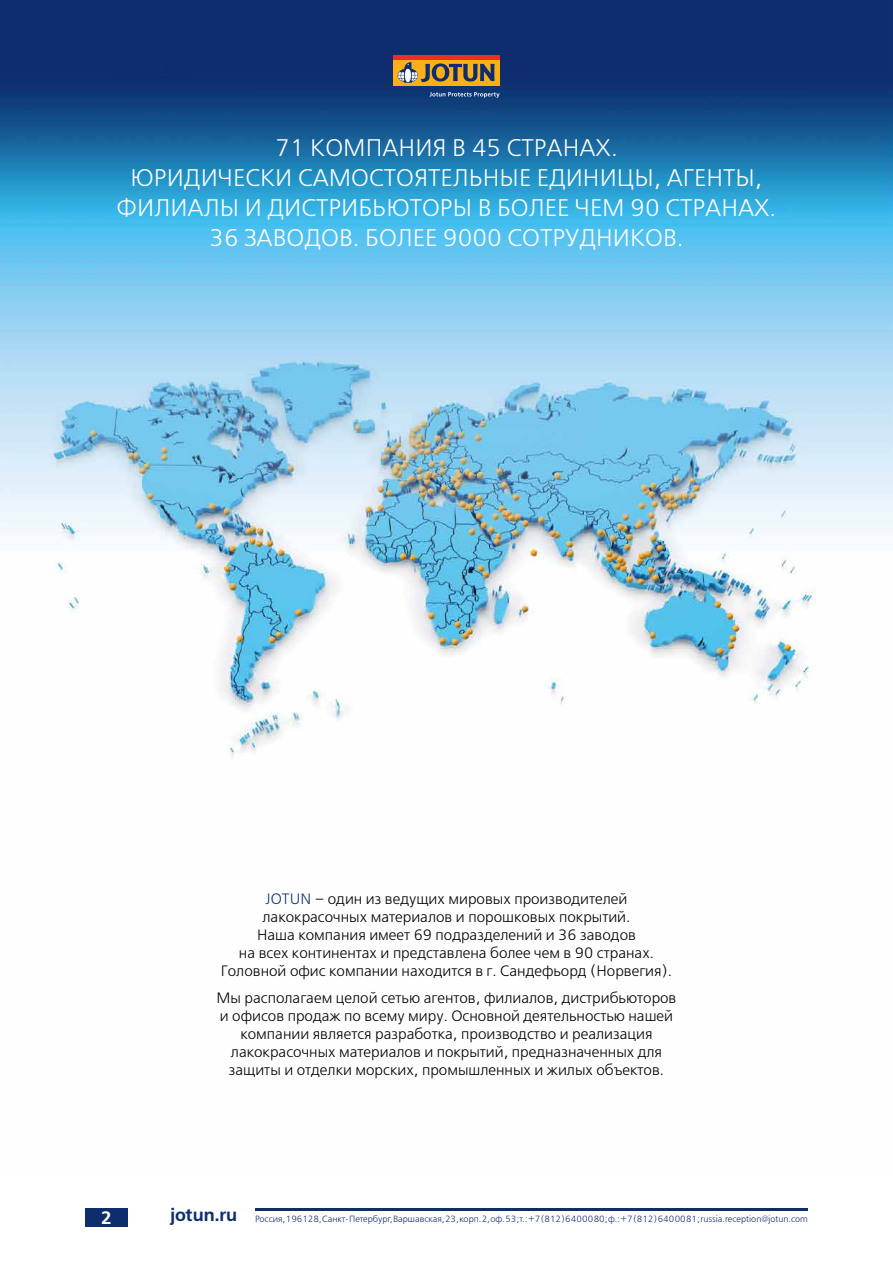
<style>
.page{position:relative;width:893px;height:1263px;background:#fff}
.page>*{position:absolute;margin:0;border:0;box-sizing:border-box;transform-origin:0 0}
.t1{font:24px "Free Set C";color:#fff}
.t2{font:700 18px "Free Set C";color:#fff}
.t3{font:15px/18px "Free Set C";color:#000;text-align:center}
.t4{font:9px "Free Set C";color:#0e2d6d}
.s1{color:#0e2d6d}
.s2{font-weight:700;font-size:18px}
</style>
<div class="page">
<div style="left:85px;top:1208px;width:43px;height:19px;background:#0e2d6d"></div>
<hr style="left:255px;top:1208px;width:553px;height:2px;background:#0e2d6d">
<img style="left:0;top:0;width:893px;height:758px">
<div style="left:393px;top:60px;width:107px;height:26px;background:#fcaf17"></div>
<div style="left:393px;top:55px;width:107px;height:5px;background:#ee2e24"></div>
<svg style="left:398px;top:62px;width:96px;height:21px"></svg>
<svg style="left:430px;top:92px;width:70px;height:6px"></svg>
<h1 class="t1" style="left:275px;top:135px;width:69px">71 КОМПАНИЯ</h1>
<h1 class="t1" style="left:452px;top:135px;width:112px">В 45 СТРАНА</h1>
<h1 class="t1" style="left:596px;top:135px;width:24px">Х.</h1>
<h1 class="t1" style="left:131px;top:165px;width:184px">ЮРИДИЧЕСКИ САМОСТОЯТЕЛЬНЫЕ</h1>
<h1 class="t1" style="left:537px;top:165px;width:46px">ЕДИНИ</h1>
<h1 class="t1" style="left:617px;top:165px;width:66px">ЦЫ, АГЕНТЫ</h1>
<h1 class="t1" style="left:755px;top:165px;width:9px">,</h1>
<h1 class="t1" style="left:117px;top:195px;width:18px">ФИЛИАЛЫ</h1>
<h1 class="t1" style="left:245px;top:195px;width:55px">И ДИСТ</h1>
<h1 class="t1" style="left:328px;top:195px;width:198px">РИ БЬЮТОРЫ В БОЛЕЕ</h1>
<h1 class="t1" style="left:575px;top:195px;width:148px">ЧЕМ 90 СТРАНА</h1>
<h1 class="t1" style="left:754px;top:195px;width:24px">Х.</h1>
<h1 class="t1" style="left:209px;top:225px;width:51px">36 ЗАВО</h1>
<h1 class="t1" style="left:304px;top:225px;width:90px">ДОВ . БОЛЕЕ</h1>
<h1 class="t1" style="left:443px;top:225px;width:80px">9000 СОТ</h1>
<h1 class="t1" style="left:552px;top:225px;width:133px">РУДНИ КОВ .</h1>
<p class="t3" style="left:221px;top:891px;width:453px"><span class="s1">JOTUN</span> – один из ведущих мировых производителей лакокрасочных материалов и порошковых покрытий.<br>Наша компания имеет 69 подразделений и 36 заводов<br>на всех континентах и представлена более чем в 90 странах.<br>Головной офис компании находится в г. Сандефьорд (Норвегия).</p>
<p class="t3" style="left:216px;top:989px;width:461px">М ы располагаем целой сетью агентов, филиалов, дистрибьюторов и офисов продаж по всему миру. Основной деятельностью нашей компании является разработка, производство и реализация лакокрасочных материалов и покрытий, предназначенных для защиты и отделки морских, промышленных и жилых объектов.</p>
<p class="t2" style="left:101px;top:1207px;width:13px">2</p>
<p class="t4" style="left:170px;top:1214px;width:639px"><span class="s2">jotun.ru</span> Россия, 196128, Санкт-Петербург, Варшавская, 23, корп. 2, оф. 53; т.: +7 (812) 640 00 80; ф.: +7 (812) 640 00 81; russia.reception@jotun.com</p>
</div>
